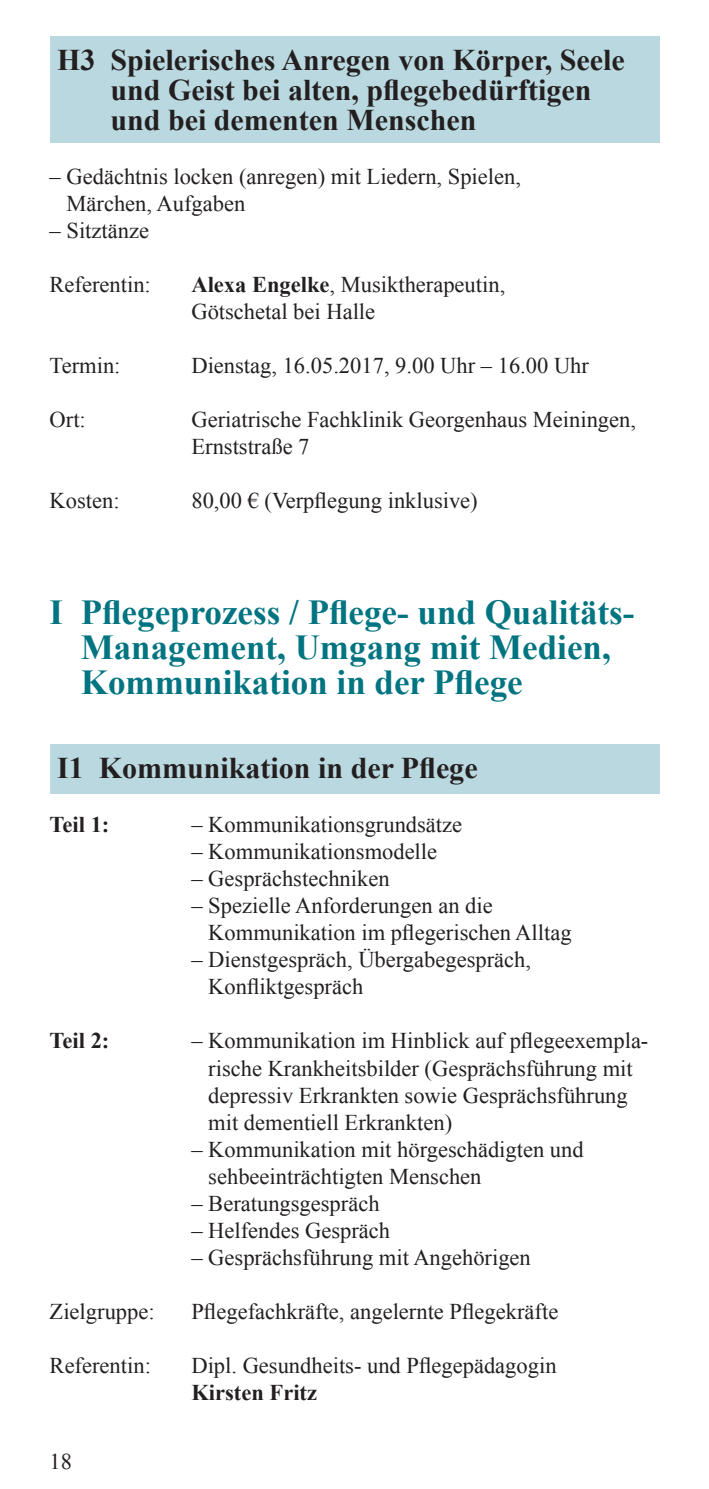
<style>
.page{position:relative;width:709px;height:1489px;background:#fff}
.page>*{position:absolute;margin:0;border:0;box-sizing:border-box;transform-origin:0 0}
.t1{font:700 35px/35px "Times New Roman";color:#007480}
.t2{font:700 30px/30px "Times New Roman";color:#231f20}
.t3{font:22.5px/27px "Times New Roman";color:#231f20}
.t4{font:700 22.5px "Times New Roman";color:#231f20}
.s1{font-weight:700}
</style>
<div class="page">
<div style="left:50px;top:36px;width:609px;height:106px;background:#bad8df"></div>
<div style="left:50px;top:744px;width:609px;height:49px;background:#bad8df"></div>
<h2 class="t2" style="left:110px;top:44px;width:516px;text-indent:-53px">H3 Spielerisches Anregen von Körper, Seele und Geist bei alten, pflegebedürftigen und bei dementen Menschen</h2>
<p class="t3" style="left:66px;top:163px;width:456px;text-indent:-17px">– Gedächtnis locken (anregen) mit Liedern, Spielen,<br>Märchen, Aufgaben</p>
<p class="t3" style="left:50px;top:217px;width:101px">– Sitztänze</p>
<p class="t3" style="left:50px;top:271px;width:103px">Referentin:</p>
<p class="t3" style="left:191px;top:271px;width:315px"><span class="s1">Alexa Engelke</span>, Musiktherapeutin,<br>Götschetal bei Halle</p>
<p class="t3" style="left:50px;top:352px;width:72px">Termin:</p>
<p class="t3" style="left:191px;top:352px;width:399px">Dienstag, 16.05.2017, 9.00 Uhr – 16.00 Uhr</p>
<p class="t3" style="left:50px;top:406px;width:38px">Ort:</p>
<p class="t3" style="left:191px;top:406px;width:446px">Geriatrische Fachklinik Georgenhaus Meiningen,<br>Ernststraße 7</p>
<p class="t3" style="left:50px;top:487px;width:71px">Kosten:</p>
<p class="t3" style="left:191px;top:487px;width:288px">80,00 € (Verpflegung inklusive)</p>
<h1 class="t1" style="left:81px;top:594px;width:555px;text-indent:-31px">I Pflegeprozess / Pflege- und Qualitäts-<br>Management, Umgang mit Medien,<br>Kommunikation in der Pflege</h1>
<h2 class="t2" style="left:57px;top:752px;width:422px">I1 Kommunikation in der Pflege</h2>
<p class="t4" style="left:50px;top:809px;width:61px">Teil 1:</p>
<p class="t3" style="left:191px;top:811px;width:272px">– Kommunikationsgrundsätze</p>
<p class="t3" style="left:191px;top:838px;width:247px">– Kommunikationsmodelle</p>
<p class="t3" style="left:191px;top:865px;width:200px">– Gesprächstechniken</p>
<p class="t3" style="left:208px;top:892px;width:365px;text-indent:-17px">– Spezielle Anforderungen an die<br>Kommunikation im pflegerischen Alltag</p>
<p class="t3" style="left:208px;top:946px;width:324px;text-indent:-17px">– Dienstgespräch, Übergabegespräch,<br>Konfliktgespräch</p>
<p class="t4" style="left:50px;top:1025px;width:61px">Teil 2:</p>
<p class="t3" style="left:208px;top:1027px;width:441px;text-indent:-17px">– Kommunikation im Hinblick auf pflegeexempla&shy;rische Krankheitsbilder (Gesprächsführung mit depressiv Erkrankten sowie Gesprächsführung mit dementiell Erkrankten)</p>
<p class="t3" style="left:208px;top:1135px;width:377px;text-indent:-17px">– Kommunikation mit hörgeschädigten und sehbeeinträchtigten Menschen</p>
<p class="t3" style="left:191px;top:1189px;width:190px">– Beratungsgespräch</p>
<p class="t3" style="left:191px;top:1216px;width:200px">– Helfendes Gespräch</p>
<p class="t3" style="left:191px;top:1243px;width:341px">– Gesprächsführung mit Angehörigen</p>
<p class="t3" style="left:50px;top:1297px;width:106px">Zielgruppe:</p>
<p class="t3" style="left:191px;top:1297px;width:368px">Pflegefachkräfte, angelernte Pflegekräfte</p>
<p class="t3" style="left:50px;top:1351px;width:103px">Referentin:</p>
<p class="t3" style="left:191px;top:1351px;width:366px">Dipl. Gesundheits- und Pflegepädagogin</p>
<p class="t4" style="left:191px;top:1376px;width:127px">Kirsten Fritz</p>
<p class="t3" style="left:50px;top:1447px;width:24px">18</p>
</div>
